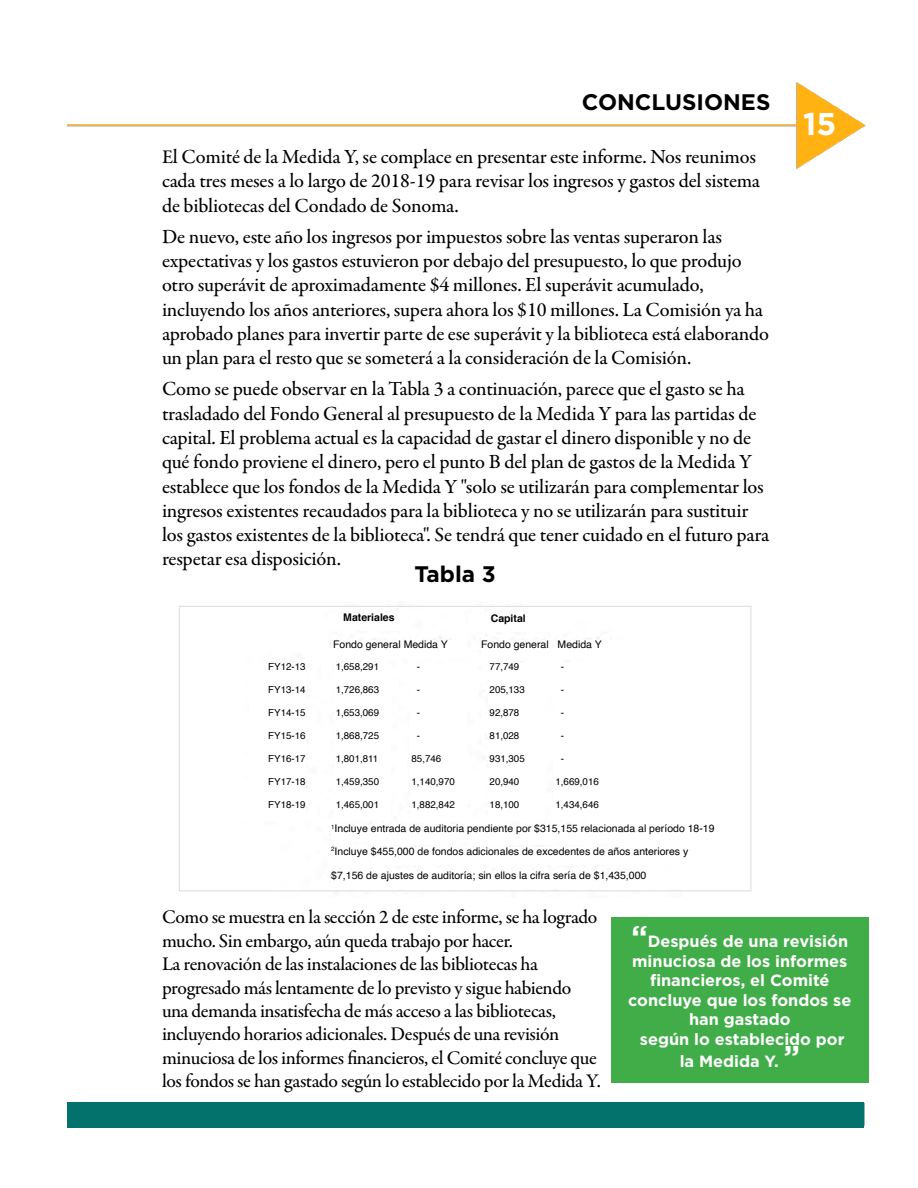
<style>
.page{position:relative;width:918px;height:1188px;background:#fff}
.page>*{position:absolute;margin:0;border:0;box-sizing:border-box;transform-origin:0 0}
.t1{font:700 31.5px "Gotham";color:#fff}
.t2{font:700 22.5px "Gotham";color:#000}
.t3{font:500 20.25px/24.3px "Garamond Premr Pro";letter-spacing:-.01em;color:#000}
.t4{font:500 19.5px/23.4px "Garamond Premr Pro";letter-spacing:-.02em;color:#000}
.t5{font:700 16.2px/19.5px "Gotham";color:#fff;text-align:center}
.t6{font:10.5px/22.6px "Helvetica";color:#000}
.t7{font:700 10.5px "Helvetica";color:#000}
.t8{font:9.75px "Helvetica";color:#000}
.s1{font-size:19.5px}
.s2{font-size:30px}
</style>
<div class="page">
<img style="left:68px;top:82px;width:801px;height:1044px">
<div style="left:68px;top:1102px;width:796px;height:26px;background:#03716c"></div>
<div style="left:611px;top:917px;width:257px;height:165px;background:#41ad49"></div>
<img style="left:239px;top:604px;width:444px;height:294px">
<div style="left:179px;top:606px;width:572px;height:285px;border:1px solid #dadbdc"></div>
<div style="left:328px;top:613px;width:81px;height:18px;background:#fff"></div>
<div style="left:333px;top:640px;width:132px;height:18px;background:#fff"></div>
<div style="left:331px;top:824px;width:410px;height:18px;background:#fff"></div>
<div style="left:331px;top:847px;width:392px;height:18px;background:#fff"></div>
<div style="left:331px;top:871px;width:375px;height:18px;background:#fff"></div>
<div style="left:481px;top:640px;width:68px;height:18px;background:#fff"></div>
<div style="left:558px;top:640px;width:67px;height:18px;background:#fff"></div>
<div style="left:468px;top:614px;width:81px;height:18px;background:#fff"></div>
<div style="left:249px;top:663px;width:57px;height:156px;background:#fff"></div>
<div style="left:334px;top:663px;width:56px;height:156px;background:#fff"></div>
<div style="left:488px;top:663px;width:56px;height:156px;background:#fff"></div>
<div style="left:410px;top:663px;width:56px;height:156px;background:#fff"></div>
<div style="left:554px;top:663px;width:56px;height:156px;background:#fff"></div>
<p class="t2" style="left:582px;top:87px;width:190px">CONCLUSIONES</p>
<p class="t3" style="left:162px;top:145px;width:599px"><span class="s1">E</span>l Comité de la Medida Y, se complace en presentar este informe. Nos reunimos cada tres meses a lo largo de 2018-19 para revisar los ingresos y gastos del sistema de bibliotecas del Condado de Sonoma.</p>
<p class="t3" style="left:162px;top:225px;width:609px">De nuevo, este año los ingresos por impuestos sobre las ventas superaron las expectativas y los gastos estuvieron por debajo del presupuesto, lo que produjo otro superávit de aproximadamente $4 millones. El superávit acumulado, incluyendo los años anteriores, supera ahora los $10 millones. La Comisión ya ha aprobado planes para invertir parte de ese superávit y la biblioteca está elaborando un plan para el resto que se someterá a la consideración de la Comisión.</p>
<p class="t3" style="left:162px;top:377px;width:609px">Como se puede observar en la Tabla 3 a continuación, parece que el gasto se ha trasladado del Fondo General al presupuesto de la Medida Y para las partidas de capital. El problema actual es la capacidad de gastar el dinero disponible y no de qué fondo proviene el dinero, pero el punto B del plan de gastos de la Medida Y establece que los fondos de la Medida Y "solo se utilizarán para complementar los ingresos existentes recaudados para la biblioteca y no se utilizarán para sustituir los gastos existentes de la biblioteca". Se tendrá que tener cuidado en el futuro para respetar esa disposición.</p>
<p class="t2" style="left:414px;top:559px;width:83px">Tabla 3</p>
<p class="t8" style="left:268px;top:659px;width:39px">FY12-13</p>
<p class="t8" style="left:268px;top:682px;width:39px">FY13-14</p>
<p class="t8" style="left:268px;top:705px;width:39px">FY14-15</p>
<p class="t8" style="left:268px;top:728px;width:39px">FY15-16</p>
<p class="t8" style="left:268px;top:751px;width:39px">FY16-17</p>
<p class="t8" style="left:268px;top:774px;width:39px">FY17-18</p>
<p class="t8" style="left:268px;top:797px;width:39px">FY18-19</p>
<p class="t7" style="left:343px;top:609px;width:53px">Materiales</p>
<p class="t6" style="left:333px;top:633px;width:116px">Fondo general Medida Y</p>
<p class="t8" style="left:336px;top:659px;width:45px">1,658,291</p>
<p class="t8" style="left:336px;top:682px;width:45px">1,726,863</p>
<p class="t8" style="left:336px;top:705px;width:45px">1,653,069</p>
<p class="t8" style="left:336px;top:728px;width:45px">1,868,725</p>
<p class="t8" style="left:336px;top:751px;width:44px">1,801,811</p>
<p class="t8" style="left:336px;top:774px;width:45px">1,459,350</p>
<p class="t8" style="left:336px;top:797px;width:45px">1,465,001</p>
<p class="t8" style="left:417px;top:659px;width:5px">-</p>
<p class="t8" style="left:417px;top:682px;width:5px">-</p>
<p class="t8" style="left:417px;top:705px;width:5px">-</p>
<p class="t8" style="left:417px;top:728px;width:5px">-</p>
<p class="t8" style="left:412px;top:751px;width:31px">85,746</p>
<p class="t8" style="left:412px;top:774px;width:45px">1,140,970</p>
<p class="t8" style="left:412px;top:797px;width:45px">1,882,842</p>
<p class="t7" style="left:491px;top:610px;width:37px">Capital</p>
<p class="t6" style="left:481px;top:633px;width:122px">Fondo general Medida Y</p>
<p class="t8" style="left:490px;top:659px;width:31px">77,749</p>
<p class="t8" style="left:490px;top:682px;width:37px">205,133</p>
<p class="t8" style="left:490px;top:705px;width:31px">92,878</p>
<p class="t8" style="left:490px;top:728px;width:31px">81,028</p>
<p class="t8" style="left:490px;top:751px;width:37px">931,305</p>
<p class="t8" style="left:490px;top:774px;width:31px">20,940</p>
<p class="t8" style="left:490px;top:797px;width:31px">18,100</p>
<p class="t8" style="left:561px;top:659px;width:5px">-</p>
<p class="t8" style="left:561px;top:682px;width:5px">-</p>
<p class="t8" style="left:561px;top:705px;width:5px">-</p>
<p class="t8" style="left:561px;top:728px;width:5px">-</p>
<p class="t8" style="left:561px;top:751px;width:5px">-</p>
<p class="t8" style="left:555px;top:774px;width:45px">1,669,016</p>
<p class="t8" style="left:555px;top:797px;width:45px">1,434,646</p>
<p class="t6" style="left:331px;top:817px;width:385px"><sup>1</sup>Incluye entrada de auditoria pendiente por $315,155 relacionada al período 18-19<br><sup>2</sup>Incluye $455,000 de fondos adicionales de excedentes de años anteriores y</p>
<p class="t6" style="left:331px;top:864px;width:317px">$7,156 de ajustes de auditoría; sin ellos la cifra sería de $1,435,000</p>
<h1 class="t1" style="left:803px;top:103px;width:35px">15</h1>
<p class="t4" style="left:162px;top:906px;width:440px">Como se muestra en la sección 2 de este informe, se ha logrado mucho. Sin embargo, aún queda trabajo por hacer.<br>La renovación de las instalaciones de las bibliotecas ha progresado más lentamente de lo previsto y sigue habiendo una demanda insatisfecha de más acceso a las bibliotecas, incluyendo horarios adicionales. Después de una revisión minuciosa de los informes financieros, el Comité concluye que los fondos se han gastado según lo establecido por la Medida Y.</p>
<p class="t5" style="left:628px;top:931px;width:225px"><span class="s2">“</span>Después de una revisión minuciosa de los informes financieros, el Comité concluye que los fondos se han gastado<br>según lo establecido por</p>
<p class="t5" style="left:680px;top:1052px;width:122px">la Medida Y. <span class="s2">”</span></p>
</div>
